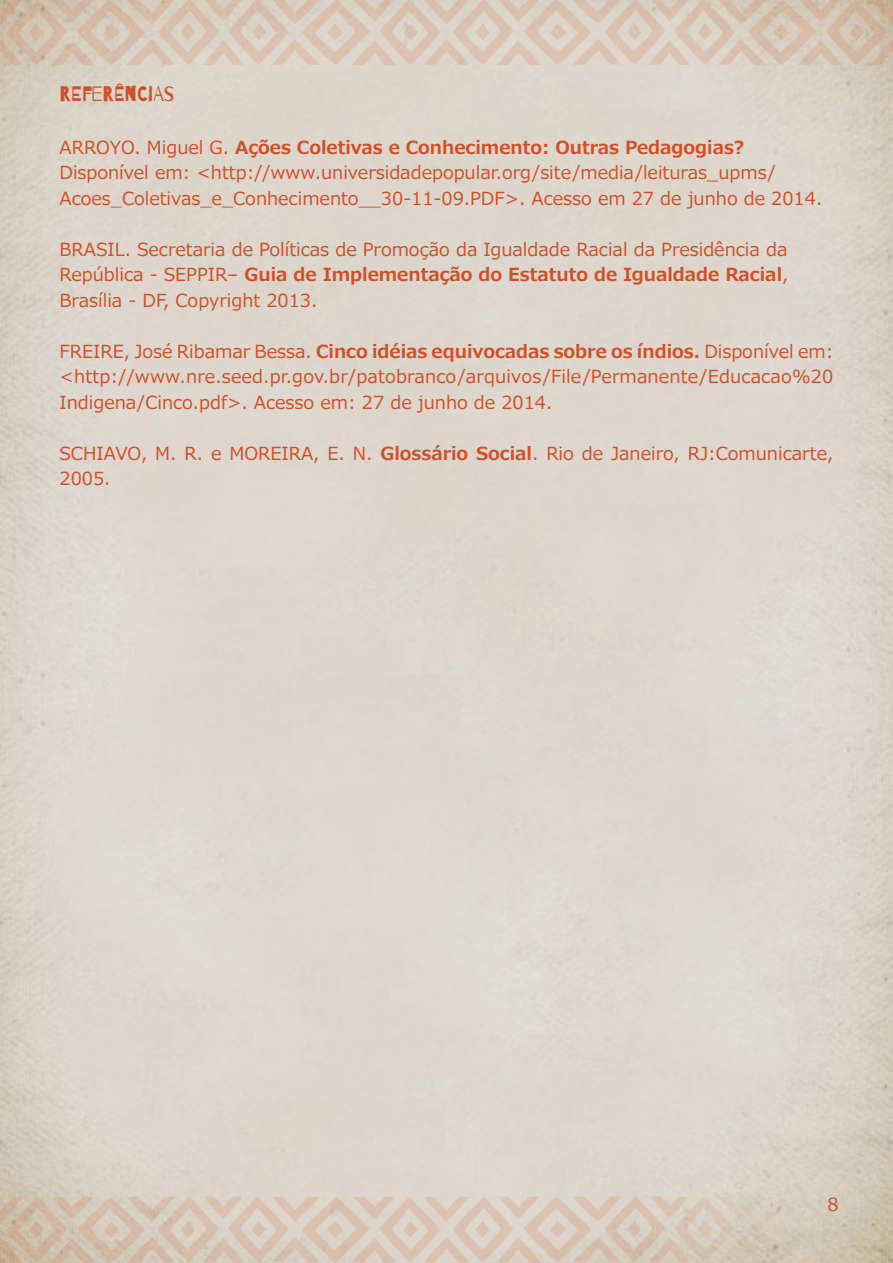
<style>
.page{position:relative;width:893px;height:1263px;background:#fff}
.page>*{position:absolute;margin:0;border:0;box-sizing:border-box;transform-origin:0 0}
.Padrão{font:21px "Barrio";color:#d14f27}
.Padrão-2{font:18px/25.5px "Meiryo";color:#d14f27}
.t1{font:18px "Barrio";color:#d14f27}
.s1{font-weight:700}
</style>
<div class="page">
<svg style="left:0;top:1196px;width:893px;height:67px;background:#d5c6b6"></svg>
<svg style="left:0;top:0;width:893px;height:66px;background:#d7c7b6"></svg>
<p class="Padrão" style="left:60px;top:83px;width:117px">REFERÊNCIAS</p>
<p class="Padrão-2" style="left:60px;top:135px;width:764px">ARROYO. Miguel G. <span class="s1">Ações Coletivas e Conhecimento: Outras Pedagogias?<br></span>Disponível em: &lt;http://www.universidadepopular.org/site/media/leituras_upms/<br>Acoes_Coletivas_e_Conhecimento__30-11-09.PDF&gt;. Acesso em 27 de junho de 2014.</p>
<p class="Padrão-2" style="left:60px;top:237px;width:730px;text-align:justify">BRASIL. Secretaria de Políticas de Promoção da Igualdade Racial da Presidência da República - SEPPIR– <span class="s1">Guia de Implementação do Estatuto de Igualdade Racial</span>, Brasília - DF, Copyright 2013.</p>
<p class="Padrão-2" style="left:60px;top:339px;width:775px;text-align:justify">FREIRE, José Ribamar Bessa. <span class="s1">Cinco idéias equivocadas sobre os índios.</span> Disponível em: &lt;http://www.nre.seed.pr.gov.br/patobranco/arquivos/File/Permanente/Educacao%20<br>Indigena/Cinco.pdf&gt;. Acesso em: 27 de junho de 2014.</p>
<p class="Padrão-2" style="left:60px;top:441px;width:775px">SCHIAVO, M. R. e MOREIRA, E. N. <span class="s1">Glossário Social</span>. Rio de Janeiro, RJ:Comunicarte,<br>2005.</p>
<p class="t1" style="left:830px;top:1194px;width:10px">9</p>
<p class="Padrão-2" style="left:828px;top:1193px;width:13px">8</p>
</div>
